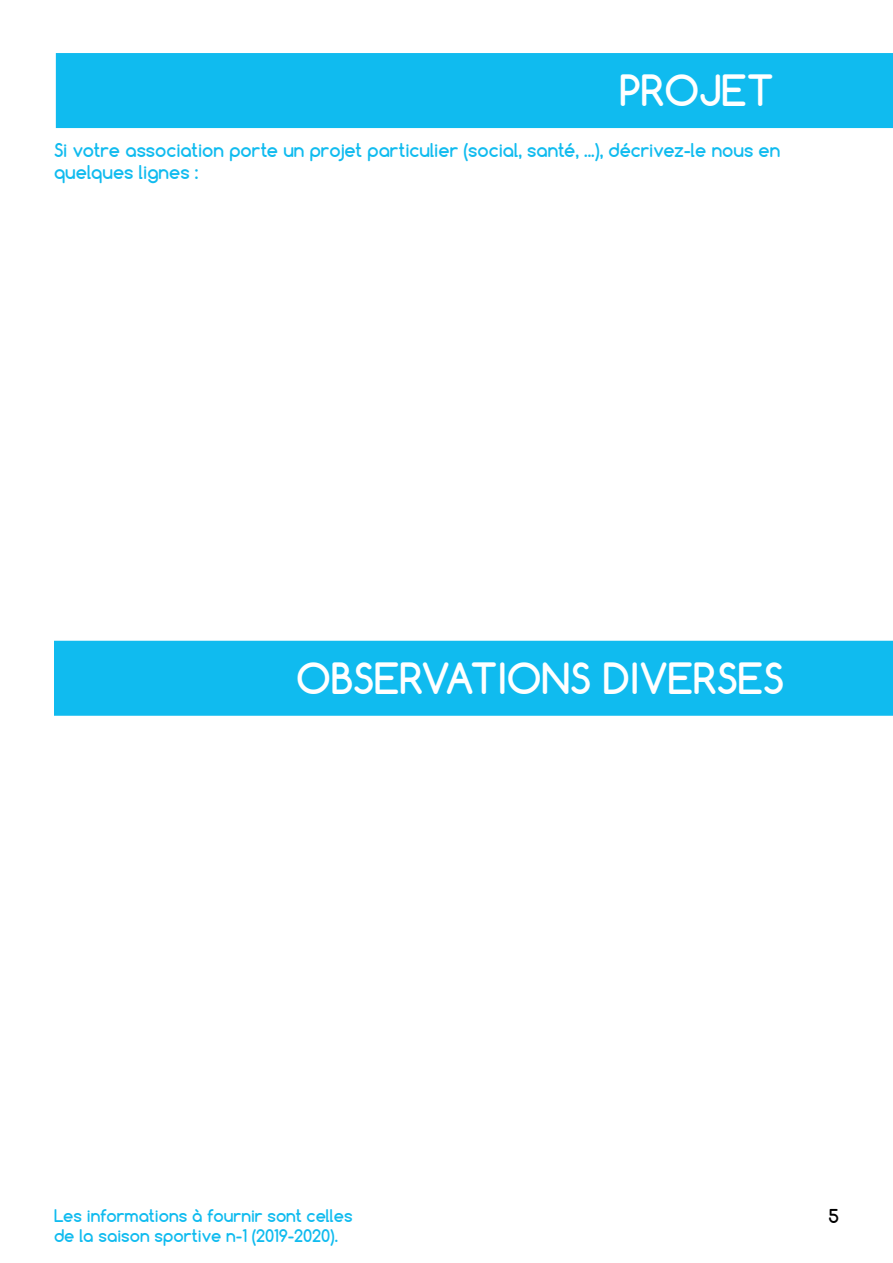
<style>
.page{position:relative;width:893px;height:1263px;background:#fff}
.page>*{position:absolute;margin:0;border:0;box-sizing:border-box;transform-origin:0 0}
.t1{font:700 40.5px "Comfortaa";color:#fff}
.t2{font:700 18px/21.6px "Comfortaa";color:#10bbef}
.t3{font:700 18px "Comfortaa";color:#000}
.t4{font:700 16.5px "Comfortaa";color:#10bbef}
</style>
<div class="page">
<div style="left:54px;top:641px;width:839px;height:75px;background:#10bbef"></div>
<div style="left:56px;top:53px;width:837px;height:75px;background:#10bbef"></div>
<h1 class="t1" style="left:619px;top:65px;width:156px">PROJET</h1>
<p class="t2" style="left:54px;top:139px;width:728px">Si votre association porte un projet particulier (social, santé, ...), décrivez-le nous en quelques lignes :</p>
<h1 class="t1" style="left:296px;top:653px;width:489px">OBSERVATIONS DIVERSES</h1>
<p class="t4" style="left:54px;top:1205px;width:300px">Les informations à fournir sont celles</p>
<p class="t3" style="left:828px;top:1205px;width:12px">5</p>
<p class="t4" style="left:54px;top:1225px;width:286px">de la saison sportive n-1 (2019-2020).</p>
</div>
